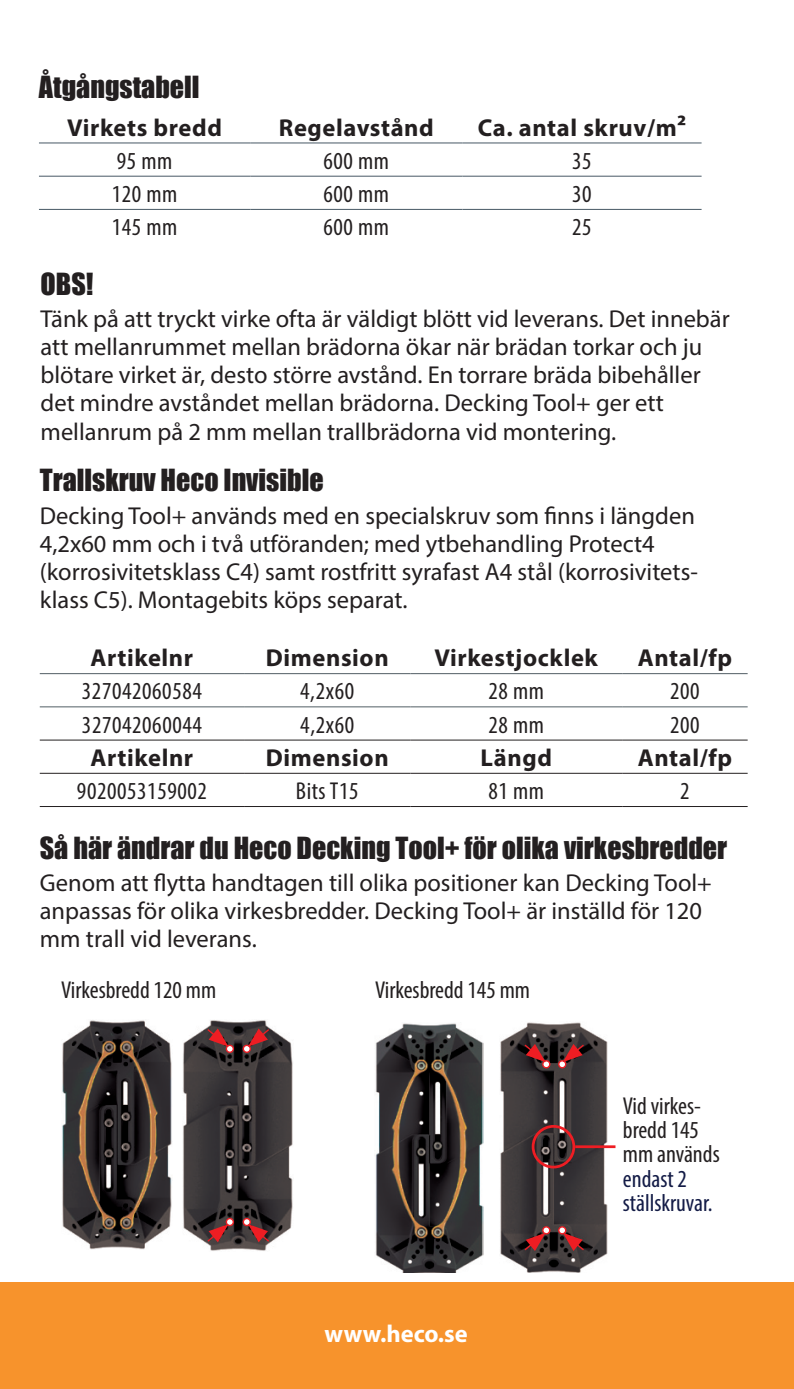
<style>
.page{position:relative;width:794px;height:1389px;background:#fff}
.page>*{position:absolute;margin:0;border:0;box-sizing:border-box;transform-origin:0 0}
.t1{font:28px "Impact";color:#231f20}
.t2{font:24.5px/28px "Myriad Pro";color:#231f20}
.t3{font:700 24.5px "Myriad Pro";letter-spacing:.025em;color:#231f20}
.t4{font:condensed 24.5px "Myriad Pro";letter-spacing:.025em;color:#231f20}
.t5{font:condensed 24.5px/24.5px "Myriad Pro";color:#231f20}
.t6{font:condensed 24.5px/24.5px "Myriad Pro";color:#131b46}
.t7{font:700 24.5px "Myriad Pro";color:#fff}
</style>
<div class="page">
<div style="left:0;top:1283px;width:794px;height:106px;background:#f7932c"></div>
<img style="left:62px;top:1020px;width:110px;height:230px">
<img style="left:183px;top:1020px;width:110px;height:231px">
<div style="left:226px;top:1045px;width:7px;height:7px;background:#fff;border-radius:50%"></div>
<div style="left:226px;top:1045px;width:8px;height:8px;border:1px solid #ee1d23;border-radius:50%"></div>
<div style="left:226px;top:1219px;width:7px;height:6px;background:#fff;border-radius:50%"></div>
<div style="left:226px;top:1218px;width:8px;height:8px;border:1px solid #ee1d23;border-radius:50%"></div>
<div style="left:243px;top:1045px;width:7px;height:7px;background:#fff;border-radius:50%"></div>
<div style="left:243px;top:1045px;width:8px;height:8px;border:1px solid #ee1d23;border-radius:50%"></div>
<div style="left:243px;top:1219px;width:7px;height:6px;background:#fff;border-radius:50%"></div>
<div style="left:243px;top:1218px;width:8px;height:8px;border:1px solid #ee1d23;border-radius:50%"></div>
<svg style="left:206px;top:1224px;width:23px;height:19px"></svg>
<svg style="left:206px;top:1028px;width:23px;height:19px"></svg>
<svg style="left:248px;top:1224px;width:23px;height:19px"></svg>
<svg style="left:248px;top:1028px;width:23px;height:19px"></svg>
<img style="left:375px;top:1023px;width:108px;height:249px">
<img style="left:500px;top:1022px;width:109px;height:250px">
<div style="left:543px;top:1061px;width:7px;height:7px;background:#fff;border-radius:50%"></div>
<div style="left:542px;top:1060px;width:8px;height:8px;border:1px solid #ee1d23;border-radius:50%"></div>
<div style="left:543px;top:1227px;width:7px;height:7px;background:#fff;border-radius:50%"></div>
<div style="left:542px;top:1226px;width:8px;height:8px;border:1px solid #ee1d23;border-radius:50%"></div>
<div style="left:559px;top:1061px;width:6px;height:7px;background:#fff;border-radius:50%"></div>
<div style="left:558px;top:1060px;width:8px;height:8px;border:1px solid #ee1d23;border-radius:50%"></div>
<div style="left:559px;top:1227px;width:6px;height:7px;background:#fff;border-radius:50%"></div>
<div style="left:558px;top:1226px;width:8px;height:8px;border:1px solid #ee1d23;border-radius:50%"></div>
<svg style="left:523px;top:1233px;width:23px;height:19px"></svg>
<svg style="left:523px;top:1043px;width:23px;height:19px"></svg>
<svg style="left:563px;top:1233px;width:22px;height:19px"></svg>
<svg style="left:563px;top:1043px;width:22px;height:19px"></svg>
<div style="left:532px;top:1125px;width:43px;height:43px;border:3px solid #ee1d23;border-radius:50%"></div>
<hr style="left:575px;top:1145px;width:40px;height:3px;background:#ee1d23">
<hr style="left:39px;top:142px;width:211px;height:2px;background:#475865">
<hr style="left:250px;top:142px;width:212px;height:2px;background:#475865">
<hr style="left:462px;top:142px;width:239px;height:2px;background:#475865">
<hr style="left:39px;top:176px;width:211px;height:1px;background:#475865">
<hr style="left:250px;top:176px;width:212px;height:1px;background:#475865">
<hr style="left:462px;top:176px;width:239px;height:1px;background:#475865">
<hr style="left:39px;top:209px;width:211px;height:1px;background:#475865">
<hr style="left:250px;top:209px;width:212px;height:1px;background:#475865">
<hr style="left:462px;top:209px;width:239px;height:1px;background:#475865">
<hr style="left:40px;top:673px;width:204px;height:1px;background:#525e65">
<hr style="left:244px;top:673px;width:166px;height:1px;background:#525e65">
<hr style="left:410px;top:673px;width:212px;height:1px;background:#525e65">
<hr style="left:622px;top:673px;width:125px;height:1px;background:#525e65">
<hr style="left:40px;top:706px;width:204px;height:1px;background:#525e65">
<hr style="left:244px;top:706px;width:166px;height:1px;background:#525e65">
<hr style="left:410px;top:706px;width:212px;height:1px;background:#525e65">
<hr style="left:622px;top:706px;width:125px;height:1px;background:#525e65">
<hr style="left:40px;top:739px;width:204px;height:2px;background:#231f20">
<hr style="left:244px;top:739px;width:166px;height:2px;background:#231f20">
<hr style="left:410px;top:739px;width:212px;height:2px;background:#231f20">
<hr style="left:622px;top:739px;width:125px;height:2px;background:#231f20">
<hr style="left:40px;top:773px;width:204px;height:1px;background:#231f20">
<hr style="left:244px;top:773px;width:166px;height:1px;background:#231f20">
<hr style="left:410px;top:773px;width:212px;height:1px;background:#231f20">
<hr style="left:622px;top:773px;width:125px;height:1px;background:#231f20">
<hr style="left:40px;top:806px;width:204px;height:1px;background:#231f20">
<hr style="left:244px;top:806px;width:166px;height:1px;background:#231f20">
<hr style="left:410px;top:806px;width:212px;height:1px;background:#231f20">
<hr style="left:622px;top:806px;width:125px;height:1px;background:#231f20">
<p class="t1" style="left:39px;top:65px;width:162px">Åtgångstabell</p>
<p class="t3" style="left:67px;top:111px;width:156px">Virkets bredd</p>
<p class="t3" style="left:279px;top:111px;width:156px">Regelavstånd</p>
<p class="t3" style="left:478px;top:111px;width:210px">Ca. antal skruv/m²</p>
<p class="t4" style="left:117px;top:146px;width:57px">95 mm</p>
<p class="t4" style="left:323px;top:146px;width:67px">600 mm</p>
<p class="t4" style="left:572px;top:146px;width:21px">35</p>
<p class="t4" style="left:112px;top:179px;width:67px">120 mm</p>
<p class="t4" style="left:323px;top:179px;width:67px">600 mm</p>
<p class="t4" style="left:572px;top:179px;width:21px">30</p>
<p class="t4" style="left:112px;top:212px;width:67px">145 mm</p>
<p class="t4" style="left:323px;top:212px;width:67px">600 mm</p>
<p class="t4" style="left:572px;top:212px;width:21px">25</p>
<p class="t1" style="left:41px;top:262px;width:54px">OBS!</p>
<p class="t2" style="left:41px;top:305px;width:690px">Tänk på att tryckt virke ofta är väldigt blött vid leverans. Det innebär att mellanrummet mellan brädorna ökar när brädan torkar och ju blötare virket är, desto större avstånd. En torrare bräda bibehåller det mindre avståndet mellan brädorna. Decking Tool+ ger ett mellanrum på 2 mm mellan trallbrädorna vid montering.</p>
<p class="t1" style="left:40px;top:458px;width:285px">Trallskruv Heco Invisible</p>
<p class="t2" style="left:40px;top:501px;width:659px">Decking Tool+ används med en specialskruv som finns i längden 4,2x60 mm och i två utföranden; med ytbehandling Protect4 (korrosivitetsklass C4) samt rostfritt syrafast A4 stål (korrosivitets&shy;klass C5). Montagebits köps separat.</p>
<p class="t3" style="left:91px;top:642px;width:104px">Artikelnr</p>
<p class="t3" style="left:266px;top:642px;width:124px">Dimension</p>
<p class="t3" style="left:434px;top:642px;width:165px">Virkestjocklek</p>
<p class="t3" style="left:638px;top:642px;width:96px">Antal/fp</p>
<p class="t4" style="left:82px;top:677px;width:121px">327042060584</p>
<p class="t4" style="left:300px;top:677px;width:55px">4,2x60</p>
<p class="t4" style="left:488px;top:677px;width:57px">28 mm</p>
<p class="t4" style="left:670px;top:677px;width:31px">200</p>
<p class="t4" style="left:82px;top:710px;width:121px">327042060044</p>
<p class="t4" style="left:300px;top:710px;width:55px">4,2x60</p>
<p class="t4" style="left:488px;top:710px;width:57px">28 mm</p>
<p class="t4" style="left:670px;top:710px;width:31px">200</p>
<p class="t3" style="left:91px;top:742px;width:104px">Artikelnr</p>
<p class="t3" style="left:266px;top:742px;width:124px">Dimension</p>
<p class="t3" style="left:480px;top:742px;width:73px">Längd</p>
<p class="t3" style="left:638px;top:742px;width:96px">Antal/fp</p>
<p class="t4" style="left:77px;top:776px;width:131px">9020053159002</p>
<p class="t4" style="left:296px;top:776px;width:64px">Bits T15</p>
<p class="t4" style="left:488px;top:776px;width:57px">81 mm</p>
<p class="t4" style="left:680px;top:776px;width:11px">2</p>
<p class="t1" style="left:40px;top:826px;width:689px">Så här ändrar du Heco Decking Tool+ för olika virkesbredder</p>
<p class="t2" style="left:40px;top:869px;width:673px">Genom att flytta handtagen till olika positioner kan Decking Tool+ anpassas för olika virkesbredder. Decking Tool+ är inställd för 120 mm trall vid leverans.</p>
<p class="t5" style="left:61px;top:977px;width:156px">Virkesbredd 120 mm</p>
<p class="t5" style="left:375px;top:977px;width:156px">Virkesbredd 145 mm</p>
<p class="t7" style="left:324px;top:1318px;width:145px">www.heco.se</p>
<p class="t5" style="left:623px;top:1093px;width:98px">Vid virkes&shy;bredd 145 mm används</p>
<p class="t6" style="left:623px;top:1166px;width:91px">endast 2 ställskruvar.</p>
</div>
